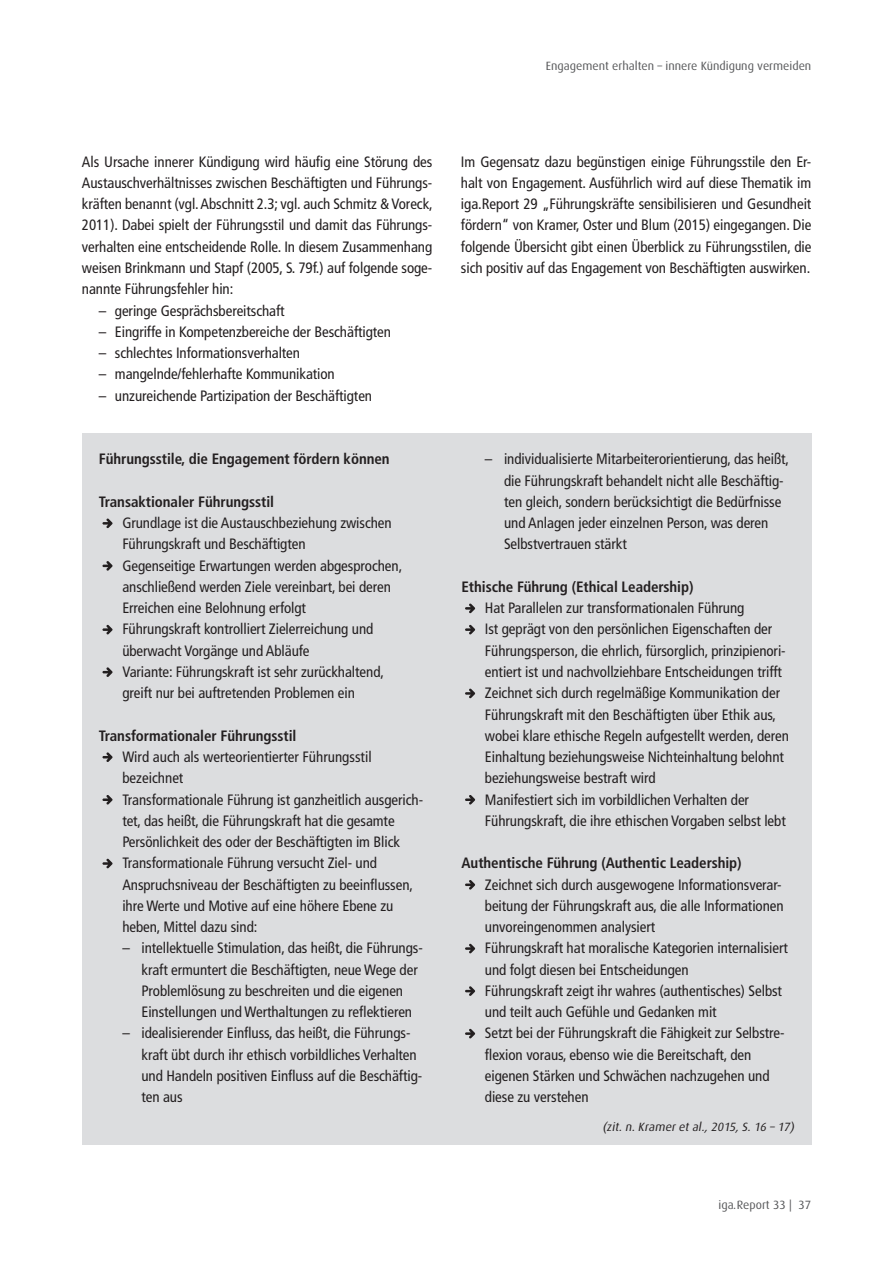
<style>
.page{position:relative;width:893px;height:1263px;background:#fff}
.page>*{position:absolute;margin:0;border:0;box-sizing:border-box;transform-origin:0 0}
.t1{font:condensed 15px/21.3px "Frutiger";letter-spacing:-.005em;color:#231f20}
.t2{font:700 condensed 15px "Frutiger";letter-spacing:-.005em;color:#231f20}
.t3{font:12px "Dax";color:#57585a}
.t4{font:italic 12px "Dax";color:#231f20}
</style>
<div class="page">
<div style="left:82px;top:433px;width:729px;height:712px;background:#dcdddf"></div>
<svg style="left:102px;top:518px;width:11px;height:10px"></svg>
<svg style="left:102px;top:561px;width:11px;height:10px"></svg>
<svg style="left:102px;top:625px;width:11px;height:10px"></svg>
<svg style="left:102px;top:667px;width:11px;height:10px"></svg>
<svg style="left:102px;top:752px;width:11px;height:10px"></svg>
<svg style="left:102px;top:795px;width:11px;height:10px"></svg>
<svg style="left:102px;top:858px;width:11px;height:10px"></svg>
<svg style="left:465px;top:603px;width:10px;height:10px"></svg>
<svg style="left:465px;top:625px;width:10px;height:10px"></svg>
<svg style="left:465px;top:688px;width:10px;height:10px"></svg>
<svg style="left:465px;top:795px;width:10px;height:10px"></svg>
<svg style="left:465px;top:880px;width:10px;height:10px"></svg>
<svg style="left:465px;top:944px;width:10px;height:9px"></svg>
<svg style="left:465px;top:986px;width:10px;height:10px"></svg>
<svg style="left:465px;top:1029px;width:10px;height:9px"></svg>
<p class="t3" style="left:546px;top:59px;width:267px">Engagement erhalten – innere Kündigung vermeiden</p>
<p class="t1" style="left:82px;top:151px;width:352px;text-align:justify">Als Ursache innerer Kündigung wird häufig eine Störung des Austauschverhältnisses zwischen Beschäftigten und Führungs&shy;kräften benannt (vgl. Abschnitt 2.3; vgl. auch Schmitz &amp; Voreck, 2011). Dabei spielt der Führungsstil und damit das Führungs&shy;verhalten eine entscheidende Rolle. In diesem Zusammenhang weisen Brinkmann und Stapf (2005, S. 79f.) auf folgende soge&shy;nannte Führungsfehler hin:</p>
<p class="t1" style="left:99px;top:300px;width:187px">– geringe Gesprächsbereitschaft</p>
<p class="t1" style="left:99px;top:321px;width:294px">– Eingriffe in Kompetenzbereiche der Beschäftigten</p>
<p class="t1" style="left:99px;top:342px;width:203px">– schlechtes Informationsverhalten</p>
<p class="t1" style="left:99px;top:363px;width:237px">– mangelnde/fehlerhafte Kommunikation</p>
<p class="t1" style="left:99px;top:385px;width:275px">– unzureichende Partizipation der Beschäftigten</p>
<p class="t2" style="left:99px;top:450px;width:292px">Führungsstile, die Engagement fördern können</p>
<p class="t2" style="left:99px;top:493px;width:177px">Transaktionaler Führungsstil</p>
<p class="t1" style="left:122px;top:512px;width:281px">Grundlage ist die Austauschbeziehung zwischen Führungskraft und Beschäftigten<br>Gegenseitige Erwartungen werden abgesprochen, anschließend werden Ziele vereinbart, bei deren Erreichen eine Belohnung erfolgt<br>Führungskraft kontrolliert Zielerreichung und überwacht Vorgänge und Abläufe<br>Variante: Führungskraft ist sehr zurückhaltend, greift nur bei auftretenden Problemen ein</p>
<p class="t2" style="left:99px;top:727px;width:199px">Transformationaler Führungsstil</p>
<p class="t1" style="left:122px;top:746px;width:302px">Wird auch als werteorientierter Führungsstil bezeichnet<br>Transformationale Führung ist ganzheitlich ausgerich&shy;tet, das heißt, die Führungskraft hat die gesamte Persönlichkeit des oder der Beschäftigten im Blick Transformationale Führung versucht Ziel- und Anspruchsniveau der Beschäftigten zu beeinflussen, ihre Werte und Motive auf eine höhere Ebene zu heben, Mittel dazu sind:</p>
<p class="t1" style="left:141px;top:938px;width:283px;text-indent:-19px">– intellektuelle Stimulation, das heißt, die Führungs&shy;kraft ermuntert die Beschäftigten, neue Wege der Problemlösung zu beschreiten und die eigenen Einstellungen und Werthaltungen zu reflektieren</p>
<p class="t1" style="left:141px;top:1023px;width:282px;text-indent:-19px">– idealisierender Einfluss, das heißt, die Führungs&shy;kraft übt durch ihr ethisch vorbildliches Verhalten und Handeln positiven Einfluss auf die Beschäftig&shy;ten aus</p>
<p class="t1" style="left:461px;top:151px;width:352px;text-align:justify">Im Gegensatz dazu begünstigen einige Führungsstile den Er&shy;halt von Engagement. Ausführlich wird auf diese Thematik im iga.Report 29 „Führungskräfte sensibilisieren und Gesundheit fördern“ von Kramer, Oster und Blum (2015) eingegangen. Die folgende Übersicht gibt einen Überblick zu Führungsstilen, die sich positiv auf das Engagement von Beschäftigten auswirken.</p>
<p class="t1" style="left:504px;top:449px;width:287px;text-indent:-19px">– individualisierte Mitarbeiterorientierung, das heißt, die Führungskraft behandelt nicht alle Beschäftig&shy;ten gleich, sondern berücksichtigt die Bedürfnisse und Anlagen jeder einzelnen Person, was deren Selbstvertrauen stärkt</p>
<p class="t2" style="left:461px;top:578px;width:233px">Ethische Führung (Ethical Leadership)</p>
<p class="t1" style="left:485px;top:597px;width:305px">Hat Parallelen zur transformationalen Führung<br>Ist geprägt von den persönlichen Eigenschaften der Führungsperson, die ehrlich, fürsorglich, prinzipienori&shy;entiert ist und nachvollziehbare Entscheidungen trifft Zeichnet sich durch regelmäßige Kommunikation der Führungskraft mit den Beschäftigten über Ethik aus, wobei klare ethische Regeln aufgestellt werden, deren Einhaltung beziehungsweise Nichteinhaltung belohnt beziehungsweise bestraft wird<br>Manifestiert sich im vorbildlichen Verhalten der Führungskraft, die ihre ethischen Vorgaben selbst lebt</p>
<p class="t2" style="left:461px;top:854px;width:282px">Authentische Führung (Authentic Leadership)</p>
<p class="t1" style="left:485px;top:874px;width:304px">Zeichnet sich durch ausgewogene Informationsverar&shy;beitung der Führungskraft aus, die alle Informationen unvoreingenommen analysiert<br>Führungskraft hat moralische Kategorien internalisiert und folgt diesen bei Entscheidungen<br>Führungskraft zeigt ihr wahres (authentisches) Selbst und teilt auch Gefühle und Gedanken mit<br>Setzt bei der Führungskraft die Fähigkeit zur Selbstre&shy;flexion voraus, ebenso wie die Bereitschaft, den eigenen Stärken und Schwächen nachzugehen und diese zu verstehen</p>
<p class="t4" style="left:602px;top:1120px;width:196px">(zit. n. Kramer et al., 2015, S. 16 – 17)</p>
<p class="t3" style="left:719px;top:1198px;width:94px">iga.Report 33 | 37</p>
</div>
